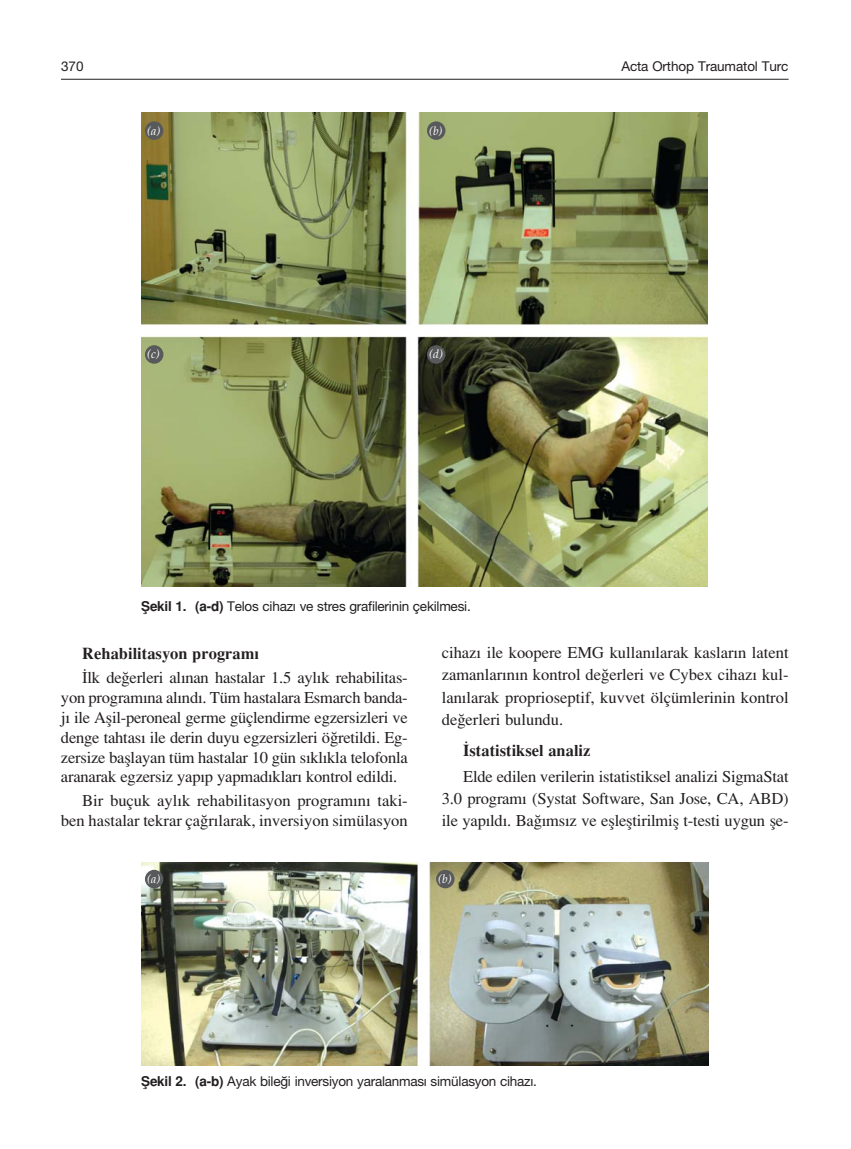
<style>
.page{position:relative;width:851px;height:1149px;background:#fff}
.page>*{position:absolute;margin:0;border:0;box-sizing:border-box;transform-origin:0 0}
.t1{font:16.5px/19.8px "Times";color:#231f20;text-align:justify}
.t2{font:700 16.5px "Times";color:#231f20}
.t3{font:13.5px "Helvetica T";letter-spacing:-.015em;color:#231f20}
.t4{font:12px "Palatino Italic Turk";color:#fff}
.s1{font-family:"Helvetica";font-weight:700}
</style>
<div class="page">
<img style="left:141px;top:113px;width:566px;height:473px">
<hr style="left:61px;top:79px;width:727px;height:1px;background:#231f20">
<img style="left:141px;top:862px;width:567px;height:202px">
<div style="left:145px;top:121px;width:18px;height:19px;background:#58595b;border-radius:50%"></div>
<div style="left:427px;top:121px;width:18px;height:19px;background:#58595b;border-radius:50%"></div>
<div style="left:145px;top:869px;width:18px;height:19px;background:#58595b;border-radius:50%"></div>
<div style="left:436px;top:869px;width:18px;height:19px;background:#58595b;border-radius:50%"></div>
<div style="left:145px;top:345px;width:18px;height:18px;background:#58595b;border-radius:50%"></div>
<div style="left:427px;top:345px;width:18px;height:18px;background:#58595b;border-radius:50%"></div>
<p class="t3" style="left:61px;top:61px;width:24px">370</p>
<p class="t3" style="left:621px;top:61px;width:169px">Acta Orthop Traumatol Turc</p>
<p class="t4" style="left:147px;top:126px;width:15px">(a)</p>
<p class="t4" style="left:429px;top:126px;width:15px">(b)</p>
<p class="t4" style="left:147px;top:349px;width:14px">(c)</p>
<p class="t4" style="left:429px;top:349px;width:15px">(d)</p>
<p class="t3" style="left:141px;top:601px;width:331px"><span class="s1">fiekil 1. (a-d)</span> Telos cihaz› ve stres grafilerinin çekilmesi.</p>
<p class="t2" style="left:82px;top:647px;width:178px">Rehabilitasyon program›</p>
<p class="t1" style="left:61px;top:669px;width:348px;text-indent:21px">‹lk de¤erleri al›nan hastalar 1.5 ayl›k rehabilitas&shy;yon program›na al›nd›. Tüm hastalara Esmarch banda&shy;j› ile Aflil-peroneal germe güçlendirme egzersizleri ve denge tahtas› ile derin duyu egzersizleri ö¤retildi. Eg&shy;zersize bafllayan tüm hastalar 10 gün s›kl›kla telofonla aranarak egzersiz yap›p yapmad›klar› kontrol edildi.</p>
<p class="t1" style="left:61px;top:792px;width:348px;text-align:right">Bir buçuk ayl›k rehabilitasyon program›n› taki&shy;ben hastalar tekrar ça¤r›larak, inversiyon simülasyon</p>
<p class="t1" style="left:442px;top:643px;width:348px;line-height:22px">cihaz› ile koopere EMG kullan›larak kaslar›n latent zamanlar›n›n kontrol de¤erleri ve Cybex cihaz› kul&shy;lan›larak proprioseptif, kuvvet ölçümlerinin kontrol de¤erleri bulundu.</p>
<p class="t2" style="left:463px;top:744px;width:129px">‹statistiksel analiz</p>
<p class="t1" style="left:442px;top:766px;width:348px;line-height:22px;text-indent:21px">Elde edilen verilerin istatistiksel analizi SigmaStat 3.0 program› (Systat Software, San Jose, CA, ABD) ile yap›ld›. Ba¤›ms›z ve efllefltirilmifl t-testi uygun fle-</p>
<p class="t4" style="left:147px;top:874px;width:15px">(a)</p>
<p class="t4" style="left:438px;top:874px;width:15px">(b)</p>
<p class="t3" style="left:141px;top:1076px;width:397px"><span class="s1">fiekil 2. (a-b)</span> Ayak bile¤i inversiyon yaralanmas› simülasyon cihaz›.</p>
</div>
